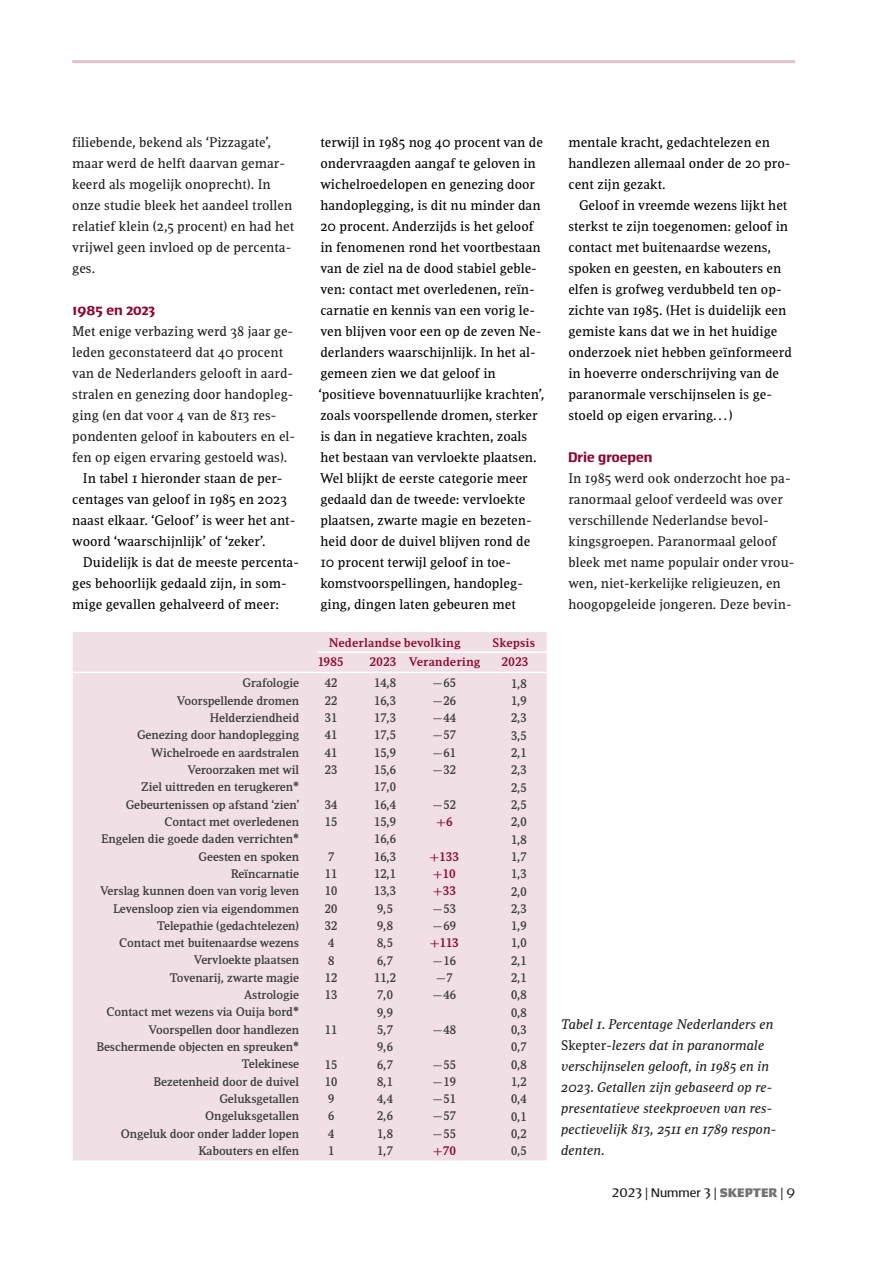
<style>
.page{position:relative;width:893px;height:1263px;background:#fff}
.page>*{position:absolute;margin:0;border:0;box-sizing:border-box;transform-origin:0 0}
.t1{font:13.8px/21px "Leo";color:#000}
.t2{font:13.8px/21px "Leo";color:#1d1d1b}
.t3{font:italic 13.8px/21px "Leo";color:#1d1d1b}
.t4{font:700 13.8px "Salden";color:#8c072f}
.t5{font:600 12.3px/17.2px "Leo";color:#3c3c3c}
.t6{font:700 12.3px/17.2px "Leo";color:#8c072f}
.t7{font:12.3px "Salden";color:#1d1d1b}
.s1{font-style:normal}
.s2{font-weight:900;color:#737373}
</style>
<div class="page">
<div style="left:72px;top:631px;width:475px;height:530px;background:#f0dfe4;border:1px solid #fff"></div>
<hr style="left:72px;top:60px;width:723px;height:3px;background:#e2c1cb">
<hr style="left:72px;top:672px;width:475px;height:1px;background:#fff">
<hr style="left:317px;top:651px;width:240px;height:2px;background:#fff">
<p class="t2" style="left:72px;top:133px;width:223px">filiebende, bekend als ‘Pizzagate’, maar werd de helft daarvan gemar&shy;keerd als mogelijk onoprecht). In onze studie bleek het aandeel trollen relatief klein (2,5 procent) en had het vrijwel geen invloed op de percenta&shy;ges.</p>
<p class="t4" style="left:72px;top:305px;width:84px">1985 en 2023</p>
<p class="t2" style="left:72px;top:322px;width:224px">Met enige verbazing werd 38 jaar ge&shy;leden geconstateerd dat 40 procent van de Nederlanders gelooft in aard&shy;stralen en genezing door handopleg&shy;ging (en dat voor 4 van de 813 res&shy;pondenten geloof in kabouters en el&shy;fen op eigen ervaring gestoeld was).</p>
<p class="t1" style="left:72px;top:469px;width:225px;text-indent:11px">In tabel 1 hieronder staan de per&shy;centages van geloof in 1985 en 2023 naast elkaar. ‘Geloof’ is weer het ant&shy;woord ‘waarschijnlijk’ of ‘zeker’.</p>
<p class="t1" style="left:72px;top:553px;width:228px;text-indent:11px">Duidelijk is dat de meeste percenta&shy;ges behoorlijk gedaald zijn, in som&shy;mige gevallen gehalveerd of meer:</p>
<p class="t1" style="left:319px;top:133px;width:227px">terwijl in 1985 nog 40 procent van de ondervraagden aangaf te geloven in wichelroedelopen en genezing door handoplegging, is dit nu minder dan 20 procent. Anderzijds is het geloof in fenomenen rond het voortbestaan van de ziel na de dood stabiel geble&shy;ven: contact met overledenen, reïn&shy;carnatie en kennis van een vorig le&shy;ven blijven voor een op de zeven Ne&shy;derlanders waarschijnlijk. In het al&shy;gemeen zien we dat geloof in ‘positieve bovennatuurlijke krachten’, zoals voorspellende dromen, sterker is dan in negatieve krachten, zoals het bestaan van vervloekte plaatsen.<br>Wel blijkt de eerste categorie meer gedaald dan de tweede: vervloekte plaatsen, zwarte magie en bezeten&shy;heid door de duivel blijven rond de 10 procent terwijl geloof in toe&shy;komstvoorspellingen, handopleg&shy;ging, dingen laten gebeuren met</p>
<p class="t1" style="left:568px;top:133px;width:224px">mentale kracht, gedachtelezen en handlezen allemaal onder de 20 pro&shy;cent zijn gezakt.</p>
<p class="t1" style="left:568px;top:196px;width:225px;text-indent:11px">Geloof in vreemde wezens lijkt het sterkst te zijn toegenomen: geloof in contact met buitenaardse wezens, spoken en geesten, en kabouters en elfen is grofweg verdubbeld ten op&shy;zichte van 1985. (Het is duidelijk een gemiste kans dat we in het huidige onderzoek niet hebben geïnformeerd in hoeverre onderschrijving van de paranormale verschijnselen is ge&shy;stoeld op eigen ervaring…)</p>
<p class="t4" style="left:568px;top:452px;width:85px">Drie groepen</p>
<p class="t2" style="left:568px;top:469px;width:228px">In 1985 werd ook onderzocht hoe pa&shy;ranormaal geloof verdeeld was over verschillende Nederlandse bevol&shy;kingsgroepen. Paranormaal geloof bleek met name populair onder vrou&shy;wen, niet-kerkelijke religieuzen, en hoogopgeleide jongeren. Deze bevin-</p>
<p class="t6" style="left:329px;top:635px;width:133px">Nederlandse bevolking</p>
<p class="t6" style="left:493px;top:635px;width:44px">Skepsis</p>
<p class="t6" style="left:318px;top:655px;width:27px">1985</p>
<p class="t6" style="left:369px;top:655px;width:113px">2023 Verandering</p>
<p class="t6" style="left:501px;top:655px;width:29px">2023</p>
<p class="t5" style="left:96px;top:676px;width:204px;text-align:right">Grafologie<br>Voorspellende dromen<br>Helderziendheid<br>Genezing door handoplegging<br>Wichelroede en aardstralen<br>Veroorzaken met wil<br>Ziel uittreden en terugkeren*<br>Gebeurtenissen op afstand ‘zien’<br>Contact met overledenen<br>Engelen die goede daden verrichten*<br>Geesten en spoken<br>Reïncarnatie<br>Verslag kunnen doen van vorig leven<br>Levensloop zien via eigendommen<br>Telepathie (gedachtelezen)<br>Contact met buitenaardse wezens<br>Vervloekte plaatsen<br>Tovenarij, zwarte magie<br>Astrologie<br>Contact met wezens via Ouija bord*<br>Voorspellen door handlezen<br>Beschermende objecten en spreuken*<br>Telekinese<br>Bezetenheid door de duivel<br>Geluksgetallen<br>Ongeluksgetallen<br>Ongeluk door onder ladder lopen<br>Kabouters en elfen</p>
<p class="t5" style="left:325px;top:676px;width:14px;text-align:justify">42<br>22<br>31<br>41<br>41<br>23</p>
<p class="t5" style="left:325px;top:797px;width:14px">34<br>15</p>
<p class="t5" style="left:325px;top:849px;width:14px">7<br>11<br>10<br>20<br>32<br>4<br>8<br>12<br>13</p>
<p class="t5" style="left:325px;top:1022px;width:14px">11</p>
<p class="t5" style="left:325px;top:1057px;width:14px">15<br>10<br>9<br>6<br>4<br>1</p>
<p class="t5" style="left:374px;top:676px;width:24px">14,8<br>16,3<br>17,3<br>17,5<br>15,9<br>15,6<br>17,0<br>16,4<br>15,9<br>16,6<br>16,3<br>12,1<br>13,3<br>9,5<br>9,8<br>8,5<br>6,7<br>11,2<br>7,0<br>9,9<br>5,7<br>9,6<br>6,7<br>8,1<br>4,4<br>2,6<br>1,8<br>1,7</p>
<p class="t5" style="left:433px;top:676px;width:24px;text-align:justify">−65 −26 −44 −57 −61 −32</p>
<p class="t5" style="left:433px;top:797px;width:24px">−52</p>
<p class="t6" style="left:436px;top:814px;width:18px">+6</p>
<p class="t6" style="left:430px;top:849px;width:31px">+133 +10 +33</p>
<p class="t5" style="left:433px;top:901px;width:24px">−53 −69</p>
<p class="t6" style="left:430px;top:935px;width:31px">+113</p>
<p class="t5" style="left:433px;top:953px;width:24px">−16 −7 −46</p>
<p class="t5" style="left:433px;top:1022px;width:24px">−48</p>
<p class="t5" style="left:433px;top:1057px;width:24px;text-align:justify">−55 −19 −51 −57 −55</p>
<p class="t6" style="left:433px;top:1143px;width:25px">+70</p>
<p class="t5" style="left:511px;top:676px;width:17px;text-align:justify">1,8<br>1,9<br>2,3<br>3,5<br>2,1<br>2,3<br>2,5<br>2,5<br>2,0<br>1,8<br>1,7<br>1,3<br>2,0<br>2,3<br>1,9<br>1,0<br>2,1<br>2,1<br>0,8<br>0,8<br>0,3<br>0,7<br>0,8<br>1,2<br>0,4<br>0,1<br>0,2<br>0,5</p>
<p class="t3" style="left:561px;top:1015px;width:217px">Tabel 1. Percentage Nederlanders en <span class="s1">Skepter</span>-lezers dat in paranormale verschijnselen gelooft, in 1985 en in 2023. Getallen zijn gebaseerd op re&shy;presentatieve steekproeven van res&shy;pectievelijk 813, 2511 en 1789 respon&shy;denten.</p>
<p class="t7" style="left:612px;top:1188px;width:185px">2023 | Nummer 3 | <span class="s2">SKEPTER</span> | 9</p>
</div>
